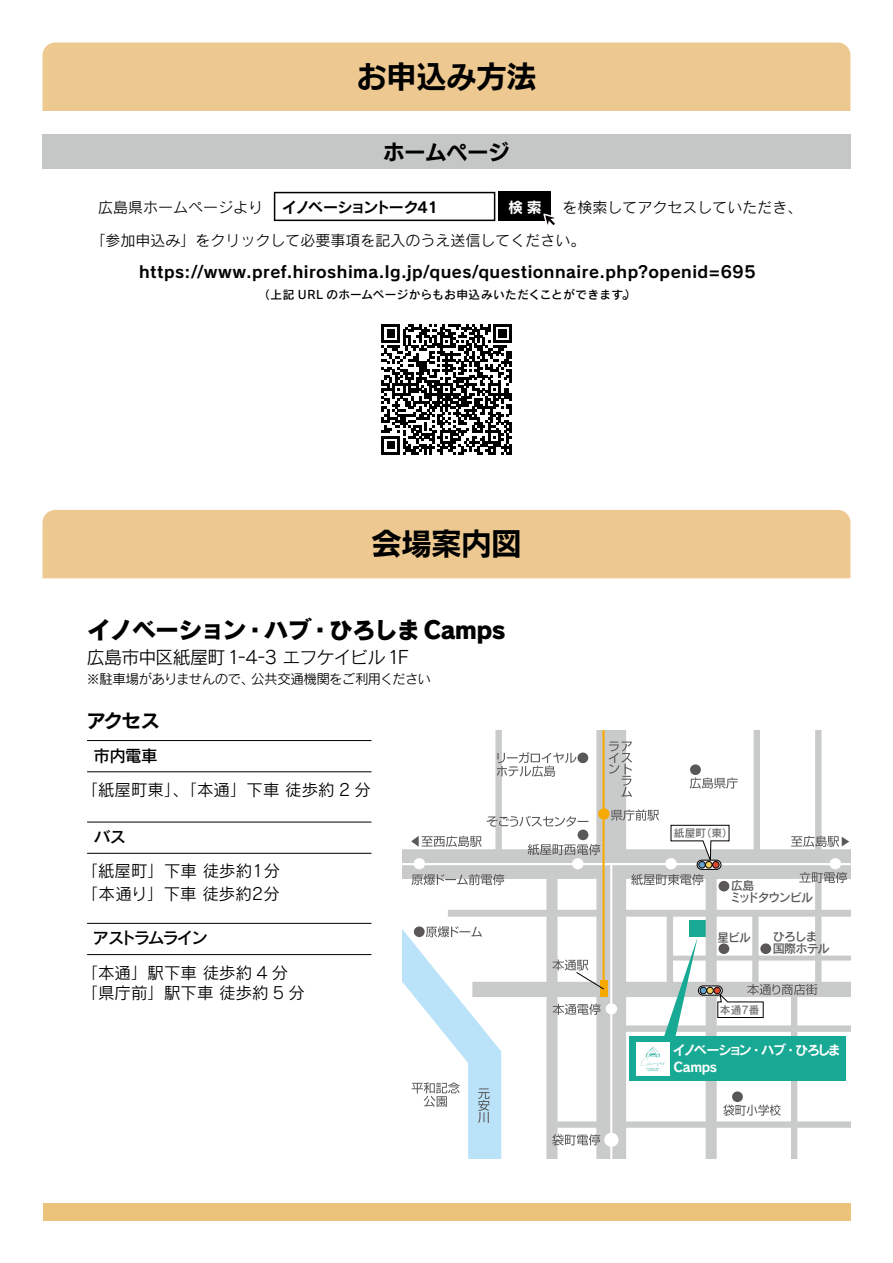
<style>
.page{position:relative;width:893px;height:1263px;background:#fff}
.page>*{position:absolute;margin:0;border:0;box-sizing:border-box;transform-origin:0 0}
.t1{font:30px "New Rodin Pro B";color:#000}
.t2{font:24px "Rodin Pro EB";letter-spacing:-.05em;color:#000}
.t3{font:21px "New Rodin Pro B";color:#000}
.t4{font:19.5px "Rodin Pro B";color:#000}
.t5{font:18px "Rodin Pro M";letter-spacing:-.045em;color:#000}
.t6{font:16.5px/22.5px "Rodin Pro M";color:#000}
.t7{font:16.5px "Rodin Pro DB";letter-spacing:-.145em;color:#000}
.t8{font:16.5px "Rodin Pro DB";letter-spacing:-.105em;color:#000}
.t9{font:16.35px "Rodin Pro B";letter-spacing:.03em;color:#040000}
.t10{font:15px "Rodin Pro M";color:#000}
.t11{font:15px "Rodin Pro B";letter-spacing:-.09em;color:#000}
.t12{font:15px "Rodin Pro B";color:#fff}
.t13{font:13.5px "Rodin Pro M";letter-spacing:-.04em;color:#000}
.t14{font:13.2px/16.4px "Rodin Pro B";letter-spacing:-.11em;color:#fff}
.t15{font:12px/12px "Rodin Pro DB";letter-spacing:-.09em;color:#595757}
.t16{font:12px "Rodin Pro DB";letter-spacing:-.09em;color:#595757;scale:.96 1}
.t17{font:11.7px "Rodin Pro DB";letter-spacing:.025em;color:#000}
.t18{font:10.65px "Rodin Pro DB";color:#717171}
</style>
<div class="page">
<div style="left:43px;top:510px;width:807px;height:68px;background:#edc890"></div>
<div style="left:43px;top:43px;width:807px;height:68px;background:#edc890"></div>
<div style="left:43px;top:1203px;width:807px;height:17px;background:#ebc37a"></div>
<div style="left:43px;top:134px;width:807px;height:35px;background:#c5c6c6"></div>
<svg style="left:274px;top:192px;width:221px;height:29px"></svg>
<div style="left:499px;top:192px;width:52px;height:29px;background:#000"></div>
<svg style="left:543px;top:213px;width:12px;height:12px"></svg>
<div style="left:689px;top:920px;width:17px;height:17px;background:#18a995"></div>
<div style="left:815px;top:730px;width:6px;height:258px;background:#c9caca"></div>
<div style="left:448px;top:910px;width:402px;height:7px;background:#c9caca"></div>
<div style="left:472px;top:982px;width:378px;height:15px;background:#c9caca"></div>
<div style="left:596px;top:730px;width:30px;height:428px;background:#c9caca"></div>
<div style="left:402px;top:849px;width:448px;height:30px;background:#c9caca"></div>
<div style="left:553px;top:1121px;width:297px;height:7px;background:#c9caca"></div>
<div style="left:626px;top:1025px;width:224px;height:7px;background:#c9caca"></div>
<div style="left:671px;top:955px;width:179px;height:5px;background:#c9caca"></div>
<div style="left:754px;top:730px;width:6px;height:131px;background:#c9caca"></div>
<hr style="left:402px;top:863px;width:448px;height:2px;background:#fff">
<hr style="left:610px;top:864px;width:2px;height:294px;background:#fff">
<div style="left:600px;top:980px;width:7px;height:16px;background:#f6a900"></div>
<hr style="left:602px;top:730px;width:3px;height:252px;background:#f7ab00">
<div style="left:706px;top:873px;width:11px;height:285px;background:#c9caca"></div>
<div style="left:791px;top:994px;width:6px;height:164px;background:#c9caca"></div>
<div style="left:495px;top:730px;width:7px;height:121px;background:#c9caca"></div>
<div style="left:667px;top:916px;width:6px;height:72px;background:#c9caca"></div>
<div style="left:752px;top:916px;width:7px;height:72px;background:#c9caca"></div>
<div style="left:665px;top:858px;width:12px;height:11px;background:#fff;border-radius:50%"></div>
<div style="left:830px;top:858px;width:11px;height:11px;background:#fff;border-radius:50%"></div>
<svg style="left:799px;top:872px;width:48px;height:11px"></svg>
<svg style="left:631px;top:874px;width:73px;height:11px"></svg>
<div style="left:598px;top:808px;width:12px;height:11px;background:#f6a900;border-radius:50%"></div>
<svg style="left:611px;top:809px;width:48px;height:11px"></svg>
<div style="left:690px;top:764px;width:11px;height:11px;background:#595757;border-radius:50%"></div>
<svg style="left:690px;top:777px;width:48px;height:12px"></svg>
<svg style="left:497px;top:752px;width:91px;height:25px"></svg>
<div style="left:606px;top:1003px;width:11px;height:11px;background:#fff;border-radius:50%"></div>
<div style="left:604px;top:1133px;width:15px;height:14px;background:#fff;border-radius:50%"></div>
<div style="left:732px;top:1091px;width:11px;height:11px;background:#595757;border-radius:50%"></div>
<svg style="left:723px;top:1104px;width:58px;height:12px"></svg>
<svg style="left:791px;top:836px;width:58px;height:11px"></svg>
<svg style="left:402px;top:816px;width:203px;height:342px"></svg>
<svg style="left:608px;top:741px;width:24px;height:56px"></svg>
<div style="left:718px;top:881px;width:11px;height:10px;background:#595757;border-radius:50%"></div>
<div style="left:718px;top:943px;width:11px;height:11px;background:#595757;border-radius:50%"></div>
<div style="left:760px;top:943px;width:11px;height:11px;background:#595757;border-radius:50%"></div>
<svg style="left:663px;top:937px;width:35px;height:99px"></svg>
<hr style="left:87px;top:740px;width:284px;height:1px;background:#000">
<hr style="left:87px;top:771px;width:284px;height:1px;background:#000">
<hr style="left:87px;top:822px;width:284px;height:1px;background:#000">
<hr style="left:87px;top:853px;width:284px;height:1px;background:#000">
<hr style="left:87px;top:923px;width:284px;height:1px;background:#000">
<hr style="left:87px;top:954px;width:284px;height:1px;background:#000">
<div style="left:630px;top:1036px;width:216px;height:45px;background:#18a995"></div>
<div style="left:636px;top:1042px;width:33px;height:33px;background:#fff"></div>
<svg style="left:641px;top:1046px;width:24px;height:25px"></svg>
<svg style="left:717px;top:984px;width:100px;height:34px"></svg>
<svg style="left:698px;top:986px;width:24px;height:9px"></svg>
<div style="left:698px;top:985px;width:25px;height:11px;border:1px solid #000;border-radius:5px"></div>
<div style="left:700px;top:987px;width:7px;height:7px;background:#64a2d1;border-radius:50%"></div>
<div style="left:700px;top:987px;width:7px;height:7px;border:1px solid #000;border-radius:50%"></div>
<div style="left:714px;top:987px;width:6px;height:7px;background:#dc4832;border-radius:50%"></div>
<div style="left:714px;top:987px;width:7px;height:7px;border:1px solid #000;border-radius:50%"></div>
<div style="left:707px;top:987px;width:6px;height:7px;background:#f4cd5d;border-radius:50%"></div>
<div style="left:706px;top:987px;width:8px;height:7px;border:1px solid #000;border-radius:50%"></div>
<svg style="left:670px;top:824px;width:60px;height:40px"></svg>
<svg style="left:697px;top:860px;width:24px;height:9px"></svg>
<div style="left:696px;top:860px;width:25px;height:10px;border:1px solid #000;border-radius:5px"></div>
<div style="left:699px;top:861px;width:6px;height:7px;background:#64a2d1;border-radius:50%"></div>
<div style="left:698px;top:861px;width:8px;height:7px;border:1px solid #000;border-radius:50%"></div>
<div style="left:712px;top:861px;width:7px;height:7px;background:#dc4832;border-radius:50%"></div>
<div style="left:712px;top:861px;width:7px;height:7px;border:1px solid #000;border-radius:50%"></div>
<div style="left:705px;top:861px;width:7px;height:7px;background:#f4cd5d;border-radius:50%"></div>
<div style="left:705px;top:861px;width:7px;height:7px;border:1px solid #000;border-radius:50%"></div>
<svg style="left:381px;top:324px;width:131px;height:130px"></svg>
<h1 class="t1" style="left:356px;top:51px;width:182px">お申込み方法</h1>
<p class="t3" style="left:384px;top:134px;width:127px">ホームページ</p>
<p class="t11" style="left:282px;top:197px;width:158px">イノベーショントーク41</p>
<p class="t12" style="left:508px;top:197px;width:35px">検索</p>
<p class="t10" style="left:98px;top:197px;width:166px">広島県ホームページより</p>
<p class="t10" style="left:91px;top:231px;width:496px">「参加申込み」をクリックして必要事項を記入のうえ送信してください。</p>
<p class="t10" style="left:562px;top:197px;width:241px">を検索してアクセスしていただき、</p>
<p class="t9" style="left:139px;top:261px;width:618px">https://www.pref.hiroshima.lg.jp/ques/questionnaire.php?openid=695</p>
<p class="t17" style="left:258px;top:287px;width:380px">（上記 URL のホームページからもお申込みいただくことができます (。</p>
<h1 class="t1" style="left:371px;top:518px;width:152px">会場案内図</h1>
<h2 class="t2" style="left:87px;top:613px;width:421px">イノベーション・ハブ・ひろしま Camps</h2>
<p class="t5" style="left:87px;top:645px;width:324px">広島市中区紙屋町1-4-3 エフケイビル F1</p>
<p class="t13" style="left:251px;top:670px;width:181px">公共交通機関をご利用ください</p>
<p class="t13" style="left:87px;top:670px;width:169px">※駐車場がありませんので、</p>
<p class="t4" style="left:86px;top:708px;width:75px">アクセス</p>
<p class="t8" style="left:94px;top:745px;width:65px">市内電車</p>
<p class="t6" style="left:82px;top:778px;width:291px">「紙屋町東」、「本通」下車徒歩約 2 分</p>
<p class="t8" style="left:94px;top:826px;width:34px">バス</p>
<p class="t6" style="left:82px;top:859px;width:200px">「紙屋町」下車徒歩約1分「本通り」下車徒歩約2分</p>
<p class="t7" style="left:93px;top:927px;width:117px">アストラムライン</p>
<p class="t6" style="left:82px;top:962px;width:225px;line-height:19.8px">「本通」駅下車徒歩約 4 分「県庁前」駅下車徒歩約 5 分</p>
<p class="t18" style="left:701px;top:826px;width:34px">（東(</p>
<p class="t18" style="left:674px;top:826px;width:34px">紙屋町</p>
<p class="t15" style="left:729px;top:879px;width:85px">広島<br>ミッドタウンビル</p>
<p class="t15" style="left:773px;top:929px;width:46px">ひろしま</p>
<p class="t16" style="left:718px;top:929px;width:36px">星ビル</p>
<p class="t15" style="left:773px;top:941px;width:58px">国際ホテル</p>
<p class="t18" style="left:720px;top:1003px;width:41px">本通7番</p>
<p class="t14" style="left:672px;top:1042px;width:126px">イノベーション・ハブ・<br>Camps</p>
<p class="t14" style="left:795px;top:1042px;width:47px">ひろしま</p>
</div>
